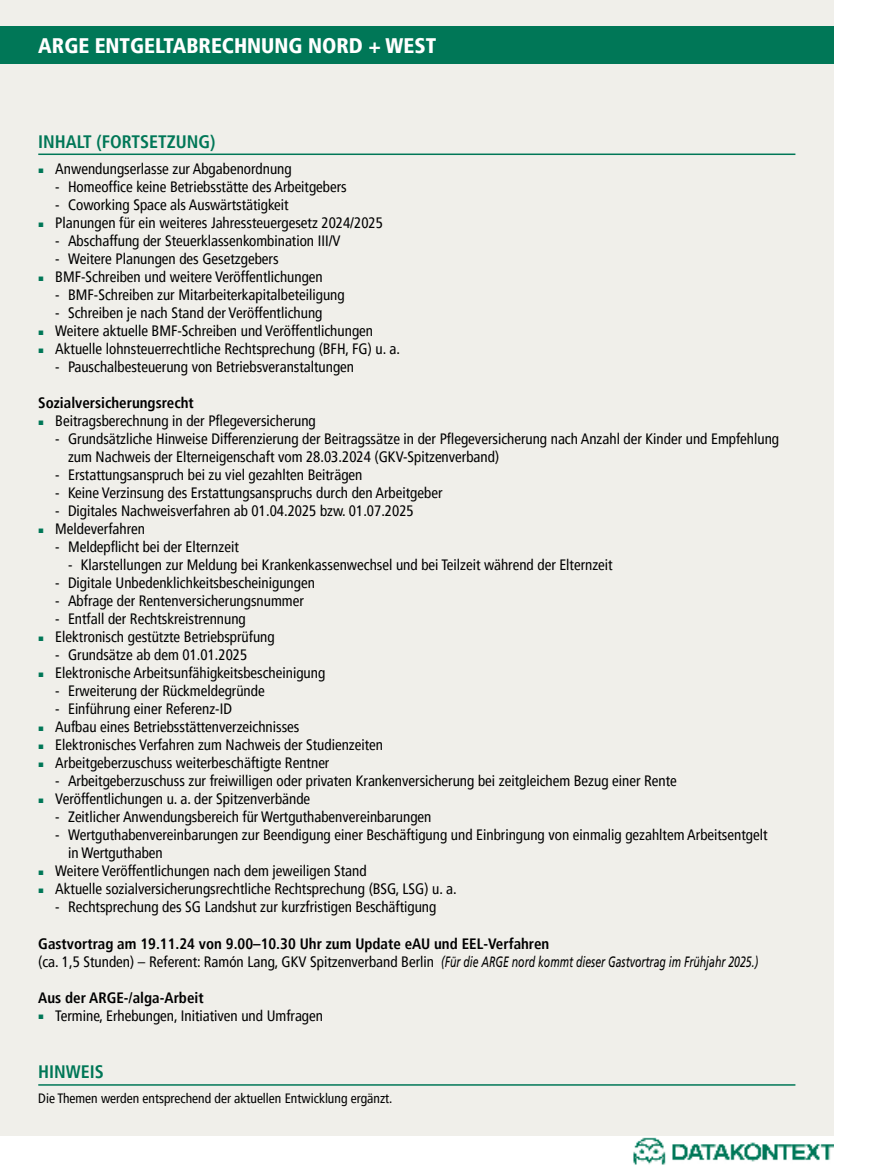
<style>
.page{position:relative;width:872px;height:1170px;background:#fff}
.page>*{position:absolute;margin:0;border:0;box-sizing:border-box;transform-origin:0 0}
.t1{font:900 condensed 21px "Frutiger LT Pro";color:#fff}
.t2{font:700 condensed 18px "Frutiger LT Pro";color:#007757}
.t3{font:condensed 15px/18px "Frutiger LT Pro";color:#000}
.t4{font:700 condensed 15px/18px "Frutiger LT Pro";color:#000}
.t5{font:condensed 13.5px "Frutiger LT Pro";color:#000}
.s1{color:#007757}
.s2{font-weight:400}
.s3{font-family:"Frutiger LT Std";font-weight:400;font-style:italic;font-stretch:normal}
</style>
<div class="page">
<img style="left:634px;top:1135px;width:200px;height:30px">
<div style="left:0;top:0;width:833px;height:1135px;background:#f0efea"></div>
<div style="left:0;top:26px;width:833px;height:37px;background:#007757"></div>
<hr style="left:38px;top:153px;width:757px;height:2px;background:#007757">
<hr style="left:38px;top:1084px;width:757px;height:1px;background:#007757">
<h1 class="t1" style="left:38px;top:33px;width:399px">ARGE ENTGELTABRECHNUNG NORD + WEST</h1>
<p class="t2" style="left:38px;top:131px;width:179px">INHALT (FORTSETZUNG)</p>
<p class="t3" style="left:38px;top:160px;width:255px"><span class="s1">▪</span> Anwendungserlasse zur Abgabenordnung</p>
<p class="t3" style="left:55px;top:178px;width:293px">- Homeoffice keine Betriebsstätte des Arbeitgebers</p>
<p class="t3" style="left:55px;top:196px;width:235px">- Coworking Space als Auswärtstätigkeit</p>
<p class="t3" style="left:38px;top:214px;width:346px"><span class="s1">▪</span> Planungen für ein weiteres Jahressteuergesetz 2024/2025</p>
<p class="t3" style="left:55px;top:232px;width:287px">- Abschaffung der Steuerklassenkombination III/V</p>
<p class="t3" style="left:55px;top:250px;width:225px">- Weitere Planungen des Gesetzgebers</p>
<p class="t3" style="left:38px;top:268px;width:286px"><span class="s1">▪</span> BMF-Schreiben und weitere Veröffentlichungen</p>
<p class="t3" style="left:55px;top:286px;width:291px">- BMF-Schreiben zur Mitarbeiterkapitalbeteiligung</p>
<p class="t3" style="left:55px;top:304px;width:269px">- Schreiben je nach Stand der Veröffentlichung</p>
<p class="t3" style="left:38px;top:322px;width:336px"><span class="s1">▪</span> Weitere aktuelle BMF-Schreiben und Veröffentlichungen</p>
<p class="t3" style="left:38px;top:340px;width:363px"><span class="s1">▪</span> Aktuelle lohnsteuerrechtliche Rechtsprechung (BFH, FG) u. a.</p>
<p class="t3" style="left:55px;top:358px;width:300px">- Pauschalbesteuerung von Betriebsveranstaltungen</p>
<p class="t4" style="left:38px;top:394px;width:157px">Sozialversicherungsrecht</p>
<p class="t3" style="left:38px;top:412px;width:279px"><span class="s1">▪</span> Beitragsberechnung in der Pflegeversicherung</p>
<p class="t3" style="left:68px;top:430px;width:712px;text-indent:-13px">- Grundsätzliche Hinweise Differenzierung der Beitragssätze in der Pflegeversicherung nach Anzahl der Kinder und Empfehlung zum Nachweis der Elterneigenschaft vom 28.03.2024 (GKV-Spitzenverband)</p>
<p class="t3" style="left:55px;top:466px;width:309px">- Erstattungsanspruch bei zu viel gezahlten Beiträgen</p>
<p class="t3" style="left:55px;top:484px;width:389px">- Keine Verzinsung des Erstattungsanspruchs durch den Arbeitgeber</p>
<p class="t3" style="left:55px;top:502px;width:360px">- Digitales Nachweisverfahren ab 01.04.2025 bzw. 01.07.2025</p>
<p class="t3" style="left:38px;top:520px;width:108px"><span class="s1">▪</span> Meldeverfahren</p>
<p class="t3" style="left:55px;top:538px;width:185px">- Meldepflicht bei der Elternzeit</p>
<p class="t3" style="left:68px;top:556px;width:546px">- Klarstellungen zur Meldung bei Krankenkassenwechsel und bei Teilzeit während der Elternzeit</p>
<p class="t3" style="left:55px;top:574px;width:261px">- Digitale Unbedenklichkeitsbescheinigungen</p>
<p class="t3" style="left:55px;top:592px;width:250px">- Abfrage der Rentenversicherungsnummer</p>
<p class="t3" style="left:55px;top:610px;width:192px">- Entfall der Rechtskreistrennung</p>
<p class="t3" style="left:38px;top:628px;width:238px"><span class="s1">▪</span> Elektronisch gestützte Betriebsprüfung</p>
<p class="t3" style="left:55px;top:646px;width:193px">- Grundsätze ab dem 01.01.2025</p>
<p class="t3" style="left:38px;top:664px;width:288px"><span class="s1">▪</span> Elektronische Arbeitsunfähigkeitsbescheinigung</p>
<p class="t3" style="left:55px;top:682px;width:211px">- Erweiterung der Rückmeldegründe</p>
<p class="t3" style="left:55px;top:700px;width:178px">- Einführung einer Referenz-ID</p>
<p class="t3" style="left:38px;top:718px;width:263px"><span class="s1">▪</span> Aufbau eines Betriebsstättenverzeichnisses</p>
<p class="t3" style="left:38px;top:736px;width:346px"><span class="s1">▪</span> Elektronisches Verfahren zum Nachweis der Studienzeiten</p>
<p class="t3" style="left:38px;top:754px;width:293px"><span class="s1">▪</span> Arbeitgeberzuschuss weiterbeschäftigte Rentner</p>
<p class="t3" style="left:55px;top:772px;width:623px">- Arbeitgeberzuschuss zur freiwilligen oder privaten Krankenversicherung bei zeitgleichem Bezug einer Rente</p>
<p class="t3" style="left:38px;top:790px;width:273px"><span class="s1">▪</span> Veröffentlichungen u. a. der Spitzenverbände</p>
<p class="t3" style="left:55px;top:808px;width:378px">- Zeitlicher Anwendungsbereich für Wertguthabenvereinbarungen</p>
<p class="t3" style="left:68px;top:826px;width:701px;text-indent:-13px">- Wertguthabenvereinbarungen zur Beendigung einer Beschäftigung und Einbringung von einmalig gezahltem Arbeitsentgelt in Wertguthaben</p>
<p class="t3" style="left:38px;top:862px;width:330px"><span class="s1">▪</span> Weitere Veröffentlichungen nach dem jeweiligen Stand</p>
<p class="t3" style="left:38px;top:880px;width:420px"><span class="s1">▪</span> Aktuelle sozialversicherungsrechtliche Rechtsprechung (BSG, LSG) u. a.</p>
<p class="t3" style="left:55px;top:898px;width:382px">- Rechtsprechung des SG Landshut zur kurzfristigen Beschäftigung</p>
<p class="t4" style="left:38px;top:934px;width:721px">Gastvortrag am 19.11.24 von 9.00–10.30 Uhr zum Update eAU und EEL-Verfahren<br><span class="s2">(ca. 1,5 Stunden) – Referent: Ramón Lang, GKV Spitzenverband Berlin</span> <span class="s3">(Für die ARGE nord kommt dieser Gastvortrag im Frühjahr 2025.)</span></p>
<p class="t4" style="left:38px;top:988px;width:167px">Aus der ARGE-/alga-Arbeit</p>
<p class="t3" style="left:38px;top:1006px;width:286px"><span class="s1">▪</span> Termine, Erhebungen, Initiativen und Umfragen</p>
<p class="t2" style="left:38px;top:1061px;width:67px">HINWEIS</p>
<p class="t5" style="left:38px;top:1090px;width:356px">Die Themen werden entsprechend der aktuellen Entwicklung ergänzt.</p>
</div>
